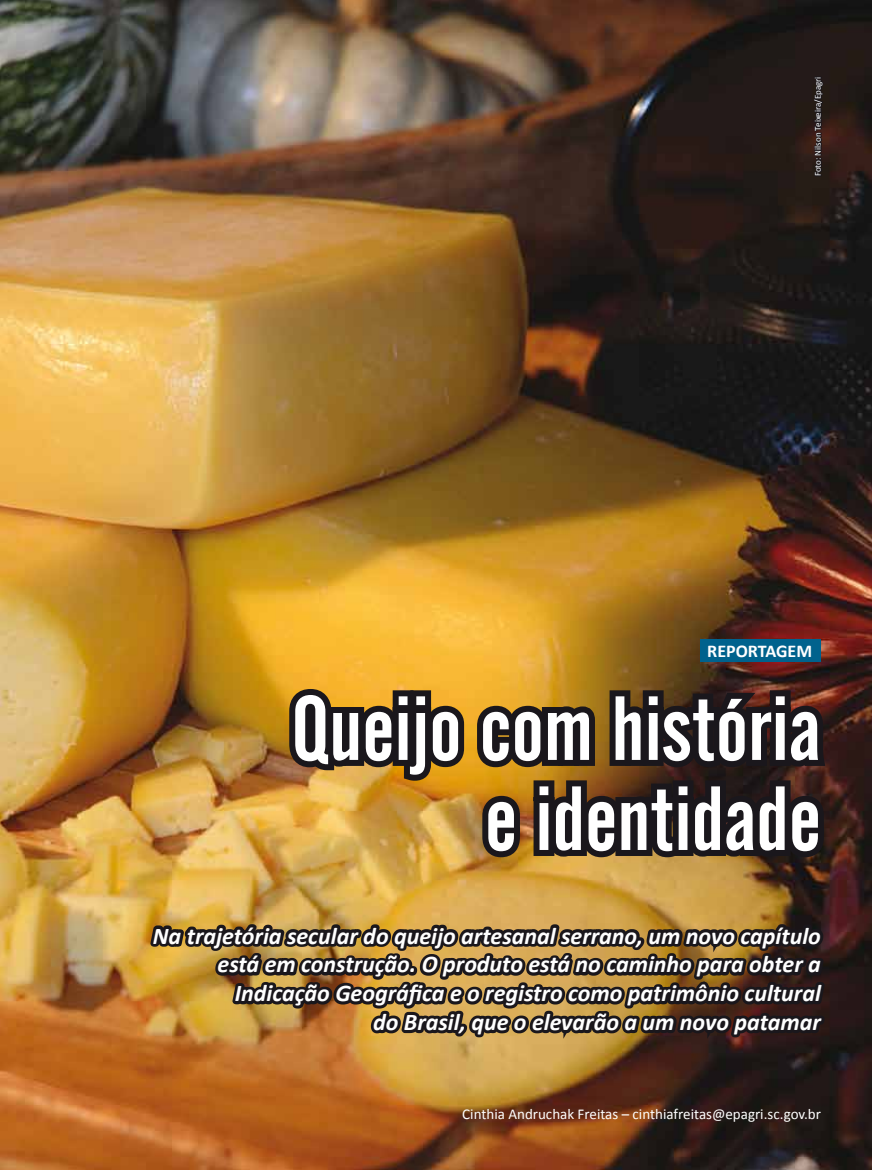
<style>
.page{position:relative;width:872px;height:1170px;background:#fff}
.page>*{position:absolute;margin:0;border:0;box-sizing:border-box;transform-origin:0 0}
.t1{font:90px/90px "Alternate Gothic No 2 BT";color:#fff;text-align:right}
.t2{font:italic 700 24px/28.8px "Calibri";color:#fff;text-align:right}
.t3{font:700 18px "Calibri";color:#fff}
.t4{font:15px "Calibri";color:#fff}
.t5{font:9px "Calibri";color:#fff}
</style>
<div class="page">
<img style="left:0;top:0;width:872px;height:1169px">
<img style="left:147px;top:679px;width:686px;height:415px">
<div style="left:700px;top:638px;width:121px;height:23px;background:#00628d"></div>
<svg style="left:812px;top:75px;width:12px;height:102px"></svg>
<p class="t5" style="left:811px;top:176px;width:101px;rotate:-90deg">Foto: Nilson Teixeira/Epagri</p>
<p class="t3" style="left:707px;top:638px;width:106px">REPORTAGEM</p>
<h1 class="t1" style="left:291px;top:684px;width:531px">Queijo com história e identidade</h1>
<p class="t2" style="left:153px;top:920px;width:669px">Na trajetória secular do queijo artesanal serrano, um novo capítulo está em construção. O produto está no caminho para obter a Indicação Geográfica e o registro como patrimônio cultural<br>do Brasil, que o elevarão a um novo patamar</p>
<p class="t4" style="left:462px;top:1103px;width:360px">Cinthia Andruchak Freitas – cinthiafreitas@epagri.sc.gov.br</p>
</div>
